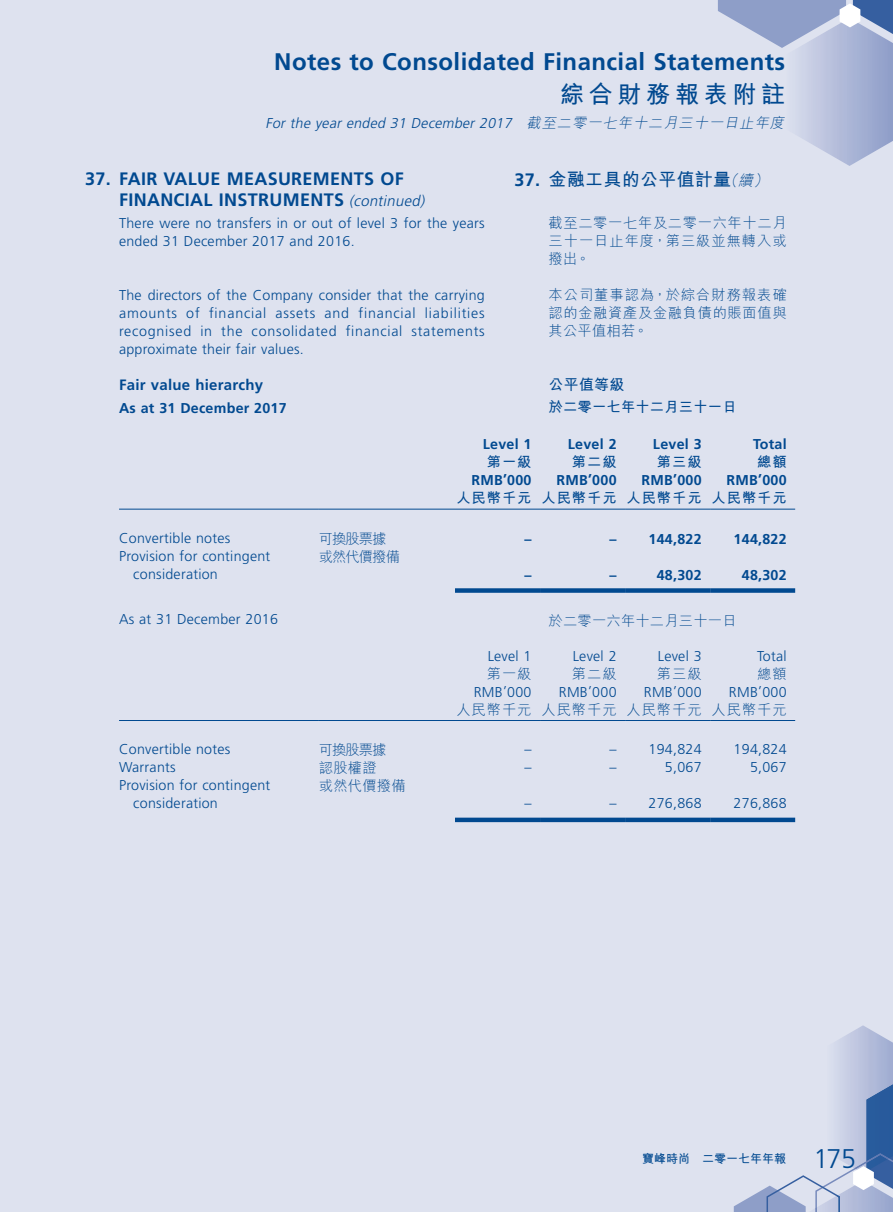
<style>
.page{position:relative;width:893px;height:1212px;background:#dee2ef}
.page>*{position:absolute;margin:0;border:0;box-sizing:border-box;transform-origin:0 0}
.t1{font:300 27px "Frutiger LT Std";color:#014990}
.t2{font:700 24px "Frutiger LT Std";letter-spacing:.02em;color:#014990}
.t3{font:24px "M Hei HK Bold E Ten B5 H";letter-spacing:.2em;color:#014990}
.t4{font:700 18px/21px "Frutiger LT Std";letter-spacing:.02em;color:#014990}
.t5{font:18px "M Hei HK Bold E Ten B5 H";letter-spacing:.015em;color:#014990}
.t6{font:700 15px "Frutiger LT Std";letter-spacing:.02em;color:#014990}
.t7{font:15px "M Hei HK Bold E Ten B5 H";letter-spacing:.015em;color:#014990}
.t8{font:300 14.25px/18px "Frutiger LT Std";letter-spacing:.02em;color:#014990}
.t9{font:14.25px/18px "M Hei HK Light E Ten B5 H";letter-spacing:.045em;color:#014990;text-align:justify}
.t10{font:700 14.25px "Frutiger LT Std";letter-spacing:.02em;color:#014990}
.t11{font:italic 300 14.25px "Frutiger LT Std";color:#014990}
.t12{font:14.25px "M Hei HK Bold E Ten B5 H";letter-spacing:.07em;color:#014990}
.t13{font:14.25px "M Hei HK Light E Ten B5 H";letter-spacing:.07em;color:#014990}
.t14{font:14.25px "M Hei HK Bold E Ten B5 H";letter-spacing:.015em;color:#014990}
.t15{font:14.25px "M Hei HK Light E Ten B5 H";letter-spacing:.015em;color:#014990}
.t16{font:12px "M Hei HK Bold E Ten B5 H";color:#014990}
.s1{font-family:"M Hei HK Light E Ten B5 H";font-weight:400}
.s2{font-family:"Frutiger LT Std";font-weight:700}
.s3{font-family:"M Hei HK Light E Ten B5 H";font-style:italic;font-size:15px}
.s4{font-weight:300;font-style:italic;font-size:15px}
</style>
<div class="page">
<img style="left:836px;top:1025px;width:57px;height:37px">
<svg style="left:734px;top:1062px;width:159px;height:150px"></svg>
<img style="left:797px;top:48px;width:96px;height:118px">
<svg style="left:718px;top:0;width:175px;height:48px"></svg>
<hr style="left:119px;top:509px;width:200px;height:1px;background:#014990">
<hr style="left:319px;top:509px;width:136px;height:1px;background:#014990">
<hr style="left:455px;top:509px;width:85px;height:1px;background:#014990">
<hr style="left:540px;top:509px;width:85px;height:1px;background:#014990">
<hr style="left:625px;top:509px;width:85px;height:1px;background:#014990">
<hr style="left:710px;top:509px;width:85px;height:1px;background:#014990">
<div style="left:455px;top:588px;width:85px;height:5px;background:#014990"></div>
<div style="left:540px;top:588px;width:85px;height:5px;background:#014990"></div>
<div style="left:625px;top:588px;width:85px;height:5px;background:#014990"></div>
<div style="left:710px;top:588px;width:85px;height:5px;background:#014990"></div>
<hr style="left:119px;top:720px;width:200px;height:1px;background:#014990">
<hr style="left:319px;top:720px;width:136px;height:1px;background:#014990">
<hr style="left:455px;top:720px;width:85px;height:1px;background:#014990">
<hr style="left:540px;top:720px;width:85px;height:1px;background:#014990">
<hr style="left:625px;top:720px;width:85px;height:1px;background:#014990">
<hr style="left:710px;top:720px;width:85px;height:1px;background:#014990">
<hr style="left:455px;top:818px;width:85px;height:4px;background:#014990">
<hr style="left:540px;top:818px;width:85px;height:4px;background:#014990">
<hr style="left:625px;top:818px;width:85px;height:4px;background:#014990">
<hr style="left:710px;top:818px;width:85px;height:4px;background:#014990">
<h2 class="t2" style="left:274px;top:52px;width:512px">Notes to Consolidated Financial Statements</h2>
<h2 class="t3" style="left:560px;top:85px;width:227px">綜合財務報表附註</h2>
<p class="t11" style="left:265px;top:117px;width:523px">For the year ended 31 December 2017 <span class="s1">截至二零一七年十二月三十一日止年度</span></p>
<p class="t5" style="left:514px;top:173px;width:258px"><span class="s2">37.</span> 金融工具的公平值計量<span class="s3">（續）</span></p>
<p class="t9" style="left:549px;top:215px;width:240px">截至二零一七年及二零一六年十二月三十一日止年度，第三級並無轉入或撥出。</p>
<p class="t9" style="left:549px;top:287px;width:240px">本公司董事認為，於綜合財務報表確認的金融資產及金融負債的賬面值與其公平值相若。</p>
<p class="t7" style="left:549px;top:379px;width:78px">公平值等級</p>
<p class="t14" style="left:549px;top:401px;width:190px">於二零一七年十二月三十一日</p>
<p class="t4" style="left:119px;top:170px;width:309px;text-indent:-34px">37. FAIR VALUE MEASUREMENTS OF<br>FINANCIAL INSTRUMENTS <span class="s4">(continued)</span></p>
<p class="t8" style="left:119px;top:215px;width:367px">There were no transfers in or out of level 3 for the years ended 31 December 2017 and 2016.</p>
<p class="t8" style="left:119px;top:287px;width:367px;text-align:justify">The directors of the Company consider that the carrying amounts of financial assets and financial liabilities recognised in the consolidated financial statements approximate their fair values.</p>
<p class="t6" style="left:119px;top:379px;width:146px">Fair value hierarchy</p>
<p class="t10" style="left:119px;top:402px;width:169px">As at 31 December 2017</p>
<p class="t10" style="left:483px;top:438px;width:50px">Level 1</p>
<p class="t10" style="left:568px;top:438px;width:50px">Level 2</p>
<p class="t10" style="left:653px;top:438px;width:50px">Level 3</p>
<p class="t10" style="left:753px;top:438px;width:35px">Total</p>
<p class="t12" style="left:487px;top:456px;width:46px">第一級</p>
<p class="t12" style="left:572px;top:456px;width:46px">第二級</p>
<p class="t12" style="left:657px;top:456px;width:46px">第三級</p>
<p class="t12" style="left:757px;top:456px;width:31px">總額</p>
<p class="t10" style="left:471px;top:474px;width:62px">RMB’000</p>
<p class="t10" style="left:556px;top:474px;width:62px">RMB’000</p>
<p class="t10" style="left:641px;top:474px;width:62px">RMB’000</p>
<p class="t10" style="left:726px;top:474px;width:62px">RMB’000</p>
<p class="t12" style="left:456px;top:492px;width:332px">人民幣千元 人民幣千元 人民幣千元 人民幣千元</p>
<p class="t8" style="left:119px;top:530px;width:113px">Convertible notes</p>
<p class="t9" style="left:319px;top:531px;width:69px">可換股票據</p>
<p class="t10" style="left:524px;top:533px;width:9px">–</p>
<p class="t10" style="left:609px;top:533px;width:94px">– 144,822</p>
<p class="t10" style="left:734px;top:533px;width:55px">144,822</p>
<p class="t8" style="left:133px;top:548px;width:139px;text-indent:-14px">Provision for contingent consideration</p>
<p class="t9" style="left:319px;top:549px;width:82px">或然代價撥備</p>
<p class="t10" style="left:524px;top:569px;width:9px">–</p>
<p class="t10" style="left:609px;top:569px;width:9px">–</p>
<p class="t10" style="left:657px;top:569px;width:46px">48,302</p>
<p class="t10" style="left:742px;top:569px;width:46px">48,302</p>
<p class="t8" style="left:119px;top:611px;width:160px">As at 31 December 2016</p>
<p class="t15" style="left:549px;top:615px;width:190px">於二零一六年十二月三十一日</p>
<p class="t8" style="left:488px;top:648px;width:45px">Level 1</p>
<p class="t8" style="left:573px;top:648px;width:45px">Level 2</p>
<p class="t8" style="left:658px;top:648px;width:45px">Level 3</p>
<p class="t8" style="left:757px;top:648px;width:31px">Total</p>
<p class="t9" style="left:487px;top:666px;width:46px">第一級</p>
<p class="t9" style="left:572px;top:666px;width:46px">第二級</p>
<p class="t9" style="left:657px;top:666px;width:46px">第三級</p>
<p class="t9" style="left:757px;top:666px;width:31px">總額</p>
<p class="t8" style="left:474px;top:684px;width:59px">RMB’000</p>
<p class="t8" style="left:559px;top:684px;width:59px">RMB’000</p>
<p class="t8" style="left:644px;top:684px;width:59px">RMB’000</p>
<p class="t8" style="left:729px;top:684px;width:59px">RMB’000</p>
<p class="t13" style="left:456px;top:704px;width:332px">人民幣千元 人民幣千元 人民幣千元 人民幣千元</p>
<p class="t8" style="left:119px;top:742px;width:113px">Convertible notes</p>
<p class="t9" style="left:319px;top:743px;width:69px">可換股票據</p>
<p class="t8" style="left:524px;top:742px;width:9px">–</p>
<p class="t8" style="left:609px;top:742px;width:94px">– 194,824</p>
<p class="t8" style="left:734px;top:742px;width:55px">194,824</p>
<p class="t8" style="left:119px;top:760px;width:58px">Warrants</p>
<p class="t9" style="left:319px;top:761px;width:59px">認股權證</p>
<p class="t8" style="left:524px;top:760px;width:9px">–</p>
<p class="t8" style="left:609px;top:760px;width:9px">–</p>
<p class="t8" style="left:665px;top:760px;width:38px">5,067</p>
<p class="t8" style="left:750px;top:760px;width:38px">5,067</p>
<p class="t8" style="left:133px;top:778px;width:139px;text-indent:-14px">Provision for contingent consideration</p>
<p class="t9" style="left:319px;top:779px;width:88px">或然代價撥備</p>
<p class="t8" style="left:524px;top:796px;width:9px">–</p>
<p class="t8" style="left:609px;top:796px;width:94px">– 276,868</p>
<p class="t8" style="left:734px;top:796px;width:55px">276,868</p>
<p class="t16" style="left:642px;top:1154px;width:146px">寶峰時尚 二零一七年年報</p>
<h1 class="t1" style="left:813px;top:1148px;width:44px">175</h1>
</div>
